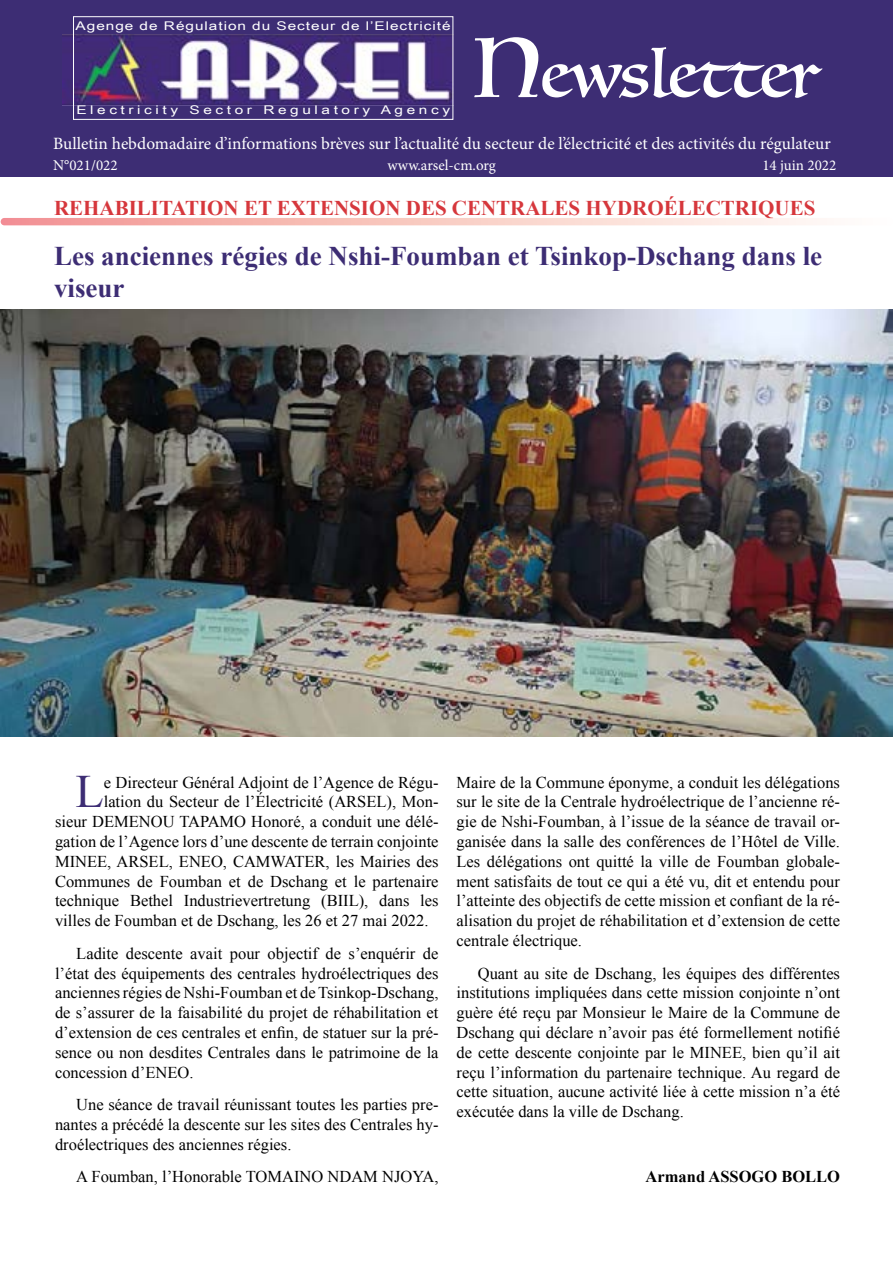
<style>
.page{position:relative;width:893px;height:1263px;background:#fff}
.page>*{position:absolute;margin:0;border:0;box-sizing:border-box;transform-origin:0 0}
.t1{font:65.4px "Luminari";color:#fff}
.t2{font:46.35px "Times New Roman";color:#3d2d74}
.t3{font:700 27px/32.4px "Times New Roman";color:#3d2d74}
.t4{font:700 21px "Times New Roman";color:#d6373c}
.t5{font:17.25px "Minion Pro";color:#fff}
.t6{font:16.5px/19.8px "Times New Roman";color:#000;text-align:justify}
.t7{font:700 16.5px "Times New Roman";color:#000}
.t8{font:15px "Minion Pro";color:#fff}
.t9{font:12px "Arial Narrow";letter-spacing:.05em;color:#fff;scale:1.57 1}
.t10{font:12px "Arial Narrow";letter-spacing:.19em;color:#fff;scale:1.57 1}
.s1{font-size:81.75px}
</style>
<div class="page">
<div style="left:1px;top:0;width:892px;height:176px;background:#3d2d74"></div>
<svg style="left:1px;top:218px;width:892px;height:7px;background:#f8cbc5"></svg>
<img style="left:63px;top:34px;width:388px;height:71px">
<div style="left:73px;top:17px;width:380px;height:103px;border:1px solid #fff"></div>
<img style="left:0;top:309px;width:892px;height:428px">
<p class="t9" style="left:76px;top:17px;width:240px">Agenge de Régulation du Secteur de l’Electricité</p>
<h1 class="t1" style="left:474px;top:18px;width:347px"><span class="s1">N</span>ewsletter</h1>
<p class="t5" style="left:53px;top:132px;width:779px">Bulletin hebdomadaire d’informations brèves sur l’actualité du secteur de l’électricité et des activités du régulateur</p>
<p class="t8" style="left:53px;top:155px;width:66px">N°021/022</p>
<p class="t8" style="left:387px;top:155px;width:110px">www.arsel-cm.org</p>
<p class="t8" style="left:762px;top:155px;width:75px">14 juin 2022</p>
<p class="t4" style="left:54px;top:193px;width:763px">REHABILITATION ET EXTENSION DES CENTRALES HYDROÉLECTRIQUES</p>
<h3 class="t3" style="left:54px;top:239px;width:770px">Les anciennes régies de Nshi-Foumban et Tsinkop-Dschang dans le viseur</h3>
<p class="t10" style="left:76px;top:101px;width:240px">Electricity Sector Regulatory Agency</p>
<h2 class="t2" style="left:75px;top:761px;width:30px">L</h2>
<p class="t6" style="left:104px;top:772px;width:336px">e Directeur Général Adjoint de l’Agence de Régu-</p>
<p class="t6" style="left:104px;top:792px;width:336px">lation du Secteur de l’Électricité (ARSEL), Mon-</p>
<p class="t6" style="left:55px;top:811px;width:385px">sieur DEMENOU TAPAMO Honoré, a conduit une délé-</p>
<p class="t6" style="left:55px;top:831px;width:385px">gation de l’Agence lors d’une descente de terrain conjointe</p>
<p class="t6" style="left:55px;top:851px;width:385px">MINEE, ARSEL, ENEO, CAMWATER, les Mairies des</p>
<p class="t6" style="left:55px;top:871px;width:385px">Communes de Foumban et de Dschang et le partenaire</p>
<p class="t6" style="left:55px;top:891px;width:385px">technique Bethel Industrievertretung (BIIL), dans les</p>
<p class="t6" style="left:55px;top:910px;width:375px">villes de Foumban et de Dschang, les 26 et 27 mai 2022.</p>
<p class="t6" style="left:55px;top:943px;width:385px;text-indent:21px">Ladite descente avait pour objectif de s’enquérir de l’état des équipements des centrales hydroélectriques des anciennes régies de Nshi-Foumban et de Tsinkop-Dschang, de s’assurer de la faisabilité du projet de réhabilitation et d’extension de ces centrales et enfin, de statuer sur la pré&shy;sence ou non desdites Centrales dans le patrimoine de la concession d’ENEO.</p>
<p class="t6" style="left:55px;top:1094px;width:385px;text-indent:21px">Une séance de travail réunissant toutes les parties pre&shy;nantes a précédé la descente sur les sites des Centrales hy&shy;droélectriques des anciennes régies.</p>
<p class="t6" style="left:76px;top:1166px;width:364px">A Foumban, l’Honorable TOMAINO NDAM NJOYA,</p>
<p class="t6" style="left:457px;top:772px;width:385px">Maire de la Commune éponyme, a conduit les délégations sur le site de la Centrale hydroélectrique de l’ancienne ré&shy;gie de Nshi-Foumban, à l’issue de la séance de travail or&shy;ganisée dans la salle des conférences de l’Hôtel de Ville.<br>Les délégations ont quitté la ville de Foumban globale&shy;ment satisfaits de tout ce qui a été vu, dit et entendu pour l’atteinte des objectifs de cette mission et confiant de la ré&shy;alisation du projet de réhabilitation et d’extension de cette centrale électrique.</p>
<p class="t6" style="left:457px;top:963px;width:385px;text-indent:21px">Quant au site de Dschang, les équipes des différentes institutions impliquées dans cette mission conjointe n’ont guère été reçu par Monsieur le Maire de la Commune de Dschang qui déclare n’avoir pas été formellement notifié de cette descente conjointe par le MINEE, bien qu’il ait reçu l’information du partenaire technique. Au regard de cette situation, aucune activité liée à cette mission n’a été exécutée dans la ville de Dschang.</p>
<p class="t7" style="left:646px;top:1165px;width:196px">Armand ASSOGO BOLLO</p>
</div>
